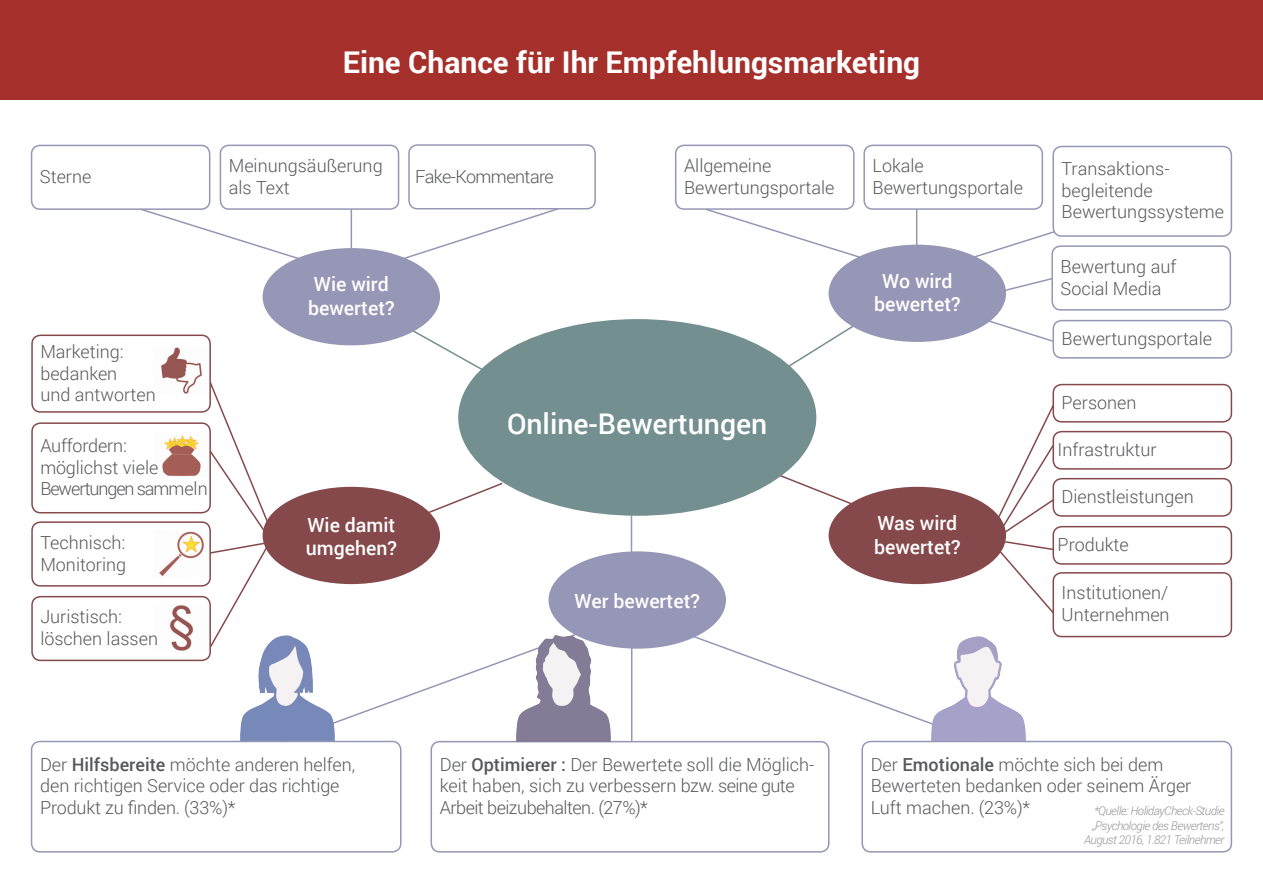
<style>
.page{position:relative;width:1263px;height:893px;background:#fff}
.page>*{position:absolute;margin:0;border:0;box-sizing:border-box;transform-origin:0 0}
.t1{font:700 30px "Roboto";color:#fff}
.Beschriftung_Schaubi{font:500 28.5px "Roboto";color:#fff}
.Beschriftung_Schaubi-2{font:500 19.5px/23.4px "Roboto";color:#fff}
.Beschriftung_Schaubi-3{font:300 18px/21.6px "Roboto";color:#57585a}
.Beschriftung_Schaubi-4{font:300 18px "Roboto";letter-spacing:-.03em;color:#57585a}
.Fußnote{font:italic 300 12px/14.4px "Roboto";letter-spacing:-.04em;color:#969696;text-align:right}
.s1{font-weight:500}
</style>
<div class="page">
<img style="left:162px;top:435px;width:39px;height:42px">
<img style="left:159px;top:531px;width:45px;height:46px">
<img style="left:161px;top:347px;width:41px;height:47px">
<img style="left:170px;top:605px;width:23px;height:46px">
<svg style="left:946px;top:277px;width:109px;height:65px"></svg>
<div style="left:1052px;top:146px;width:180px;height:91px;border:2px solid #9696b6;border-radius:9px"></div>
<svg style="left:336px;top:656px;width:178px;height:87px"></svg>
<img style="left:239px;top:635px;width:97px;height:106px">
<svg style="left:659px;top:624px;width:271px;height:119px"></svg>
<hr style="left:631px;top:510px;width:1px;height:68px;background:#9696b6">
<hr style="left:631px;top:623px;width:1px;height:118px;background:#9696b6">
<svg style="left:706px;top:208px;width:178px;height:58px"></svg>
<svg style="left:948px;top:230px;width:109px;height:36px"></svg>
<hr style="left:916px;top:209px;width:1px;height:56px;background:#9696b6">
<svg style="left:773px;top:317px;width:94px;height:60px"></svg>
<svg style="left:141px;top:208px;width:177px;height:57px"></svg>
<svg style="left:385px;top:207px;width:175px;height:57px"></svg>
<hr style="left:351px;top:209px;width:1px;height:56px;background:#9696b6">
<svg style="left:409px;top:327px;width:85px;height:52px"></svg>
<div style="left:430px;top:741px;width:399px;height:112px;border:2px solid #9696b6;border-radius:9px"></div>
<div style="left:31px;top:741px;width:370px;height:112px;border:2px solid #9696b6;border-radius:9px"></div>
<div style="left:861px;top:741px;width:371px;height:112px;border:2px solid #9696b6;border-radius:9px"></div>
<div style="left:548px;top:551px;width:178px;height:98px;background:#9696b6;border-radius:50%"></div>
<div style="left:263px;top:248px;width:177px;height:97px;background:#9696b6;border-radius:50%"></div>
<div style="left:829px;top:245px;width:177px;height:97px;background:#9696b6;border-radius:50%"></div>
<div style="left:31px;top:145px;width:179px;height:65px;border:2px solid #9696b6;border-radius:9px"></div>
<div style="left:675px;top:145px;width:179px;height:65px;border:2px solid #9696b6;border-radius:9px"></div>
<div style="left:408px;top:144px;width:188px;height:65px;border:2px solid #9696b6;border-radius:9px"></div>
<div style="left:220px;top:145px;width:179px;height:65px;border:2px solid #9696b6;border-radius:9px"></div>
<svg style="left:768px;top:469px;width:90px;height:39px"></svg>
<svg style="left:987px;top:406px;width:65px;height:207px"></svg>
<div style="left:829px;top:487px;width:177px;height:97px;background:#85494b;border-radius:50%"></div>
<div style="left:1052px;top:384px;width:180px;height:39px;border:2px solid #85494b;border-radius:9px"></div>
<div style="left:1052px;top:431px;width:180px;height:39px;border:2px solid #85494b;border-radius:9px"></div>
<div style="left:1052px;top:478px;width:180px;height:39px;border:2px solid #85494b;border-radius:9px"></div>
<div style="left:1052px;top:526px;width:180px;height:39px;border:2px solid #85494b;border-radius:9px"></div>
<div style="left:1052px;top:572px;width:180px;height:65px;border:2px solid #85494b;border-radius:9px"></div>
<svg style="left:411px;top:482px;width:92px;height:38px"></svg>
<svg style="left:209px;top:382px;width:65px;height:267px"></svg>
<div style="left:31px;top:521px;width:180px;height:66px;border:2px solid #85494b;border-radius:9px"></div>
<div style="left:31px;top:422px;width:180px;height:91px;border:2px solid #85494b;border-radius:9px"></div>
<div style="left:263px;top:487px;width:177px;height:97px;background:#85494b;border-radius:50%"></div>
<div style="left:31px;top:596px;width:180px;height:65px;border:2px solid #85494b;border-radius:9px"></div>
<div style="left:31px;top:335px;width:180px;height:78px;border:2px solid #85494b;border-radius:9px"></div>
<div style="left:863px;top:145px;width:180px;height:65px;border:2px solid #9696b6;border-radius:9px"></div>
<div style="left:458px;top:319px;width:358px;height:197px;background:#748f90;border-radius:50%"></div>
<div style="left:0;top:0;width:1263px;height:100px;background:#a52f2a"></div>
<img style="left:930px;top:612px;width:98px;height:129px">
<img style="left:514px;top:611px;width:98px;height:130px">
<div style="left:1052px;top:320px;width:180px;height:39px;border:2px solid #9696b6;border-radius:9px"></div>
<div style="left:1051px;top:245px;width:180px;height:66px;border:2px solid #9696b6;border-radius:9px"></div>
<p class="t1" style="left:343px;top:41px;width:579px">Eine Chance für Ihr Empfehlungsmarketing</p>
<p class="Beschriftung_Schaubi-3" style="left:40px;top:165px;width:53px">Sterne</p>
<p class="Beschriftung_Schaubi-3" style="left:684px;top:155px;width:152px">Allgemeine<br>Bewertungsportale</p>
<p class="Beschriftung_Schaubi-3" style="left:229px;top:155px;width:155px">Meinungsäußerung als Text</p>
<p class="Beschriftung_Schaubi-4" style="left:415px;top:164px;width:140px">Fake-Kommentare</p>
<p class="Beschriftung_Schaubi-3" style="left:872px;top:155px;width:152px">Lokale<br>Bewertungsportale</p>
<p class="Beschriftung_Schaubi-3" style="left:40px;top:340px;width:117px">Marketing: bedanken<br>und antworten</p>
<p class="Beschriftung_Schaubi-3" style="left:40px;top:434px;width:169px">Auffordern: möglichst viele<br>Bewertungen sammeln</p>
<p class="Beschriftung_Schaubi-3" style="left:40px;top:531px;width:87px">Technisch:<br>Monitoring</p>
<p class="Beschriftung_Schaubi-3" style="left:40px;top:606px;width:119px">Juristisch: löschen lassen</p>
<p class="Beschriftung_Schaubi-2" style="left:308px;top:272px;width:88px">Wie wird bewertet?</p>
<p class="Beschriftung_Schaubi-2" style="left:874px;top:269px;width:88px;text-align:center">Wo wird bewertet?</p>
<p class="Beschriftung_Schaubi-2" style="left:306px;top:512px;width:93px">Wie damit umgehen?</p>
<p class="Beschriftung_Schaubi" style="left:507px;top:403px;width:262px">Online-Bewertungen</p>
<p class="Beschriftung_Schaubi-2" style="left:574px;top:589px;width:127px">Wer bewertet?</p>
<p class="Beschriftung_Schaubi-2" style="left:874px;top:511px;width:88px">Was wird bewertet?</p>
<p class="Beschriftung_Schaubi-3" style="left:1061px;top:157px;width:164px">Transaktions&shy;begleitende<br>Bewertungssysteme</p>
<p class="Beschriftung_Schaubi-3" style="left:1060px;top:255px;width:117px">Bewertung auf<br>Social Media</p>
<p class="Beschriftung_Schaubi-3" style="left:1061px;top:327px;width:152px">Bewertungsportale</p>
<p class="Beschriftung_Schaubi-3" style="left:1061px;top:391px;width:76px">Personen</p>
<p class="Beschriftung_Schaubi-3" style="left:1057px;top:438px;width:100px">Infrastruktur</p>
<p class="Beschriftung_Schaubi-3" style="left:1061px;top:485px;width:134px">Dienstleistungen</p>
<p class="Beschriftung_Schaubi-3" style="left:1057px;top:533px;width:73px">Produkte</p>
<p class="Beschriftung_Schaubi-3" style="left:1061px;top:582px;width:110px">Institutionen/<br>Unternehmen</p>
<p class="Beschriftung_Schaubi-3" style="left:40px;top:753px;width:317px">Der <span class="s1">Hilfsbereite</span> möchte anderen helfen, den richtigen Service oder das richtige<br>Produkt zu finden. (33%)*</p>
<p class="Beschriftung_Schaubi-3" style="left:871px;top:753px;width:322px">Der <span class="s1">Emotionale</span> möchte sich bei dem<br>Bewerteten bedanken oder seinem Ärger<br>Luft machen. (23%)*</p>
<p class="Beschriftung_Schaubi-3" style="left:440px;top:753px;width:376px">Der <span class="s1">Optimierer :</span> Der Bewertete soll die Möglich&shy;keit haben, sich zu verbessern bzw. seine gute<br>Arbeit beizubehalten. (27%)*</p>
<p class="Fußnote" style="left:1084px;top:803px;width:142px">*Quelle: HolidayCheck-Studie „Psychologie des Bewertens“,<br>August 2016, 1.821 Teilnehmer</p>
</div>
